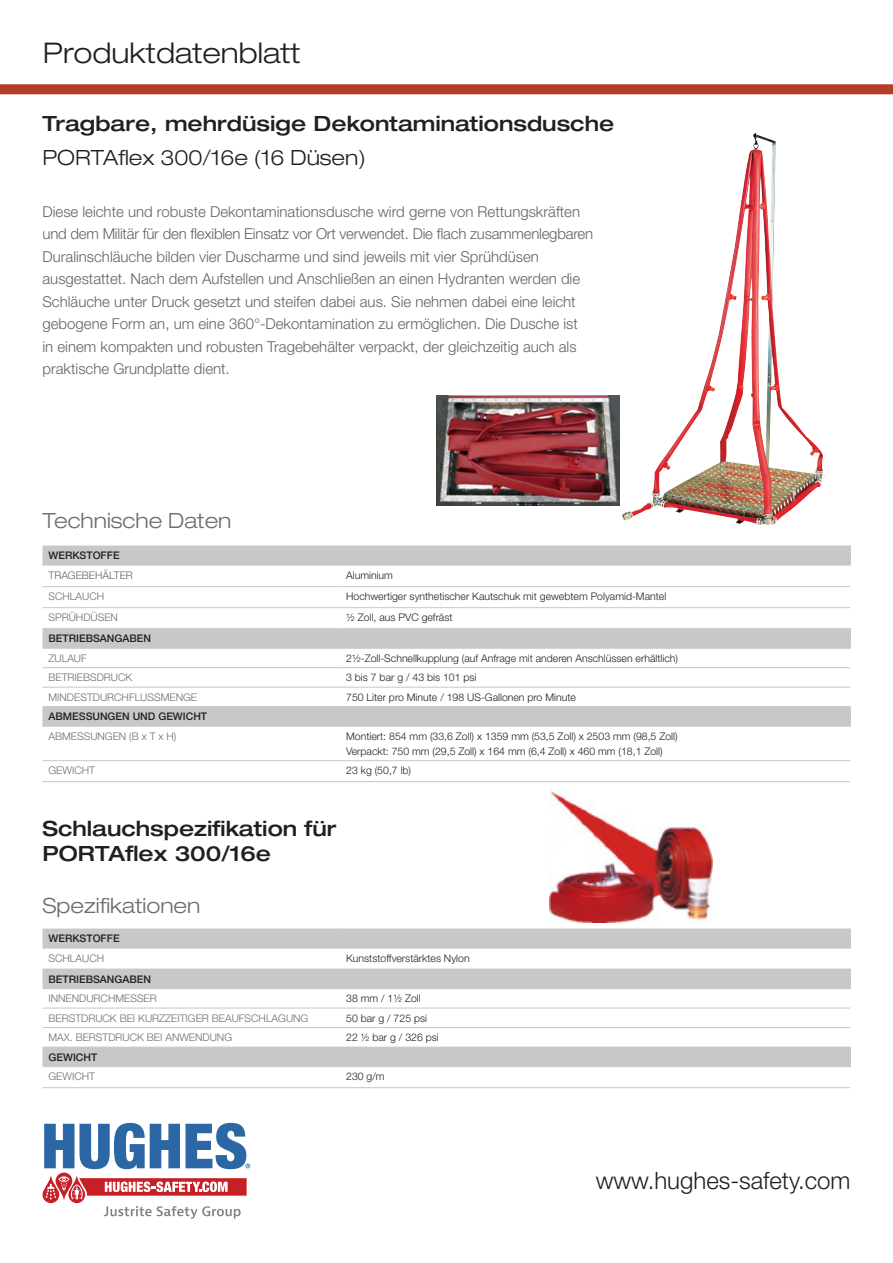
<style>
.page{position:relative;width:893px;height:1263px;background:#fff}
.page>*{position:absolute;margin:0;border:0;box-sizing:border-box;transform-origin:0 0}
.t1{font:300 expanded 28.5px "Helvetica Neue LT Std";color:#231f20}
.t2{font:300 24px "Helvetica Neue LT Std";color:#231f20}
.t3{font:500 expanded 21px/25.2px "Helvetica Neue LT Std";color:#231f20}
.t4{font:300 expanded 21px "Helvetica Neue LT Std";color:#6c6d70}
.t5{font:300 expanded 21px "Helvetica Neue LT Std";color:#231f20}
.t6{font:300 15px/22.5px "Helvetica Neue LT Std";color:#636366}
.t7{font:300 10.5px "Helvetica Neue LT Std";color:#231f20}
.t8{font:300 10.5px "Helvetica Neue LT Std";color:#6c6d70}
.t9{font:500 10.5px "Helvetica Neue LT Std";color:#231f20}
.t10{font:300 10.5px "Helvetica Neue LT Std";color:#636366}
.s1{color:#666a6b}
</style>
<div class="page">
<svg style="left:43px;top:1123px;width:207px;height:96px"></svg>
<svg style="left:0;top:84px;width:893px;height:10px;background:#b5422c"></svg>
<img style="left:622px;top:133px;width:203px;height:392px">
<svg style="left:43px;top:545px;width:807px;height:181px"></svg>
<svg style="left:339px;top:545px;width:2px;height:19px"></svg>
<svg style="left:849px;top:545px;width:2px;height:19px"></svg>
<svg style="left:849px;top:629px;width:2px;height:19px"></svg>
<svg style="left:339px;top:707px;width:2px;height:19px"></svg>
<svg style="left:849px;top:707px;width:2px;height:19px"></svg>
<hr style="left:43px;top:726px;width:297px;height:1px;background:#c7c8ca">
<hr style="left:340px;top:726px;width:511px;height:1px;background:#c7c8ca">
<hr style="left:43px;top:760px;width:297px;height:1px;background:#c7c8ca">
<hr style="left:340px;top:760px;width:510px;height:1px;background:#c7c8ca">
<hr style="left:43px;top:781px;width:297px;height:1px;background:#c7c8ca">
<hr style="left:340px;top:781px;width:510px;height:1px;background:#c7c8ca">
<hr style="left:43px;top:564px;width:297px;height:2px;background:#c7c8ca">
<hr style="left:340px;top:564px;width:511px;height:2px;background:#c7c8ca">
<hr style="left:43px;top:648px;width:297px;height:1px;background:#c7c8ca">
<hr style="left:340px;top:648px;width:511px;height:1px;background:#c7c8ca">
<hr style="left:43px;top:706px;width:297px;height:1px;background:#c7c8ca">
<hr style="left:340px;top:706px;width:511px;height:1px;background:#c7c8ca">
<hr style="left:43px;top:687px;width:297px;height:1px;background:#c7c8ca">
<hr style="left:340px;top:687px;width:510px;height:1px;background:#c7c8ca">
<hr style="left:43px;top:667px;width:297px;height:1px;background:#c7c8ca">
<hr style="left:340px;top:667px;width:510px;height:1px;background:#c7c8ca">
<svg style="left:339px;top:608px;width:2px;height:40px"></svg>
<hr style="left:43px;top:586px;width:297px;height:1px;background:#c7c8ca">
<hr style="left:340px;top:586px;width:510px;height:1px;background:#c7c8ca">
<hr style="left:43px;top:628px;width:297px;height:1px;background:#c7c8ca">
<hr style="left:340px;top:628px;width:511px;height:1px;background:#c7c8ca">
<hr style="left:43px;top:607px;width:297px;height:1px;background:#c7c8ca">
<hr style="left:340px;top:607px;width:510px;height:1px;background:#c7c8ca">
<img style="left:437px;top:395px;width:182px;height:111px">
<svg style="left:43px;top:928px;width:807px;height:138px"></svg>
<hr style="left:339px;top:928px;width:2px;height:20px;background:#c7c8ca">
<hr style="left:849px;top:928px;width:2px;height:20px;background:#c7c8ca">
<svg style="left:339px;top:970px;width:2px;height:18px"></svg>
<svg style="left:849px;top:970px;width:2px;height:18px"></svg>
<svg style="left:339px;top:1048px;width:2px;height:18px"></svg>
<svg style="left:849px;top:1048px;width:2px;height:18px"></svg>
<hr style="left:43px;top:1066px;width:297px;height:1px;background:#c7c8ca">
<hr style="left:340px;top:1066px;width:511px;height:1px;background:#c7c8ca">
<hr style="left:43px;top:1087px;width:297px;height:1px;background:#c7c8ca">
<hr style="left:340px;top:1087px;width:510px;height:1px;background:#c7c8ca">
<hr style="left:43px;top:988px;width:297px;height:1px;background:#c7c8ca">
<hr style="left:340px;top:988px;width:511px;height:1px;background:#c7c8ca">
<hr style="left:43px;top:1046px;width:297px;height:2px;background:#c7c8ca">
<hr style="left:340px;top:1046px;width:511px;height:2px;background:#c7c8ca">
<hr style="left:43px;top:1027px;width:297px;height:1px;background:#c7c8ca">
<hr style="left:340px;top:1027px;width:510px;height:1px;background:#c7c8ca">
<hr style="left:43px;top:1008px;width:297px;height:1px;background:#c7c8ca">
<hr style="left:340px;top:1008px;width:510px;height:1px;background:#c7c8ca">
<hr style="left:43px;top:948px;width:297px;height:1px;background:#c7c8ca">
<hr style="left:340px;top:948px;width:511px;height:1px;background:#c7c8ca">
<hr style="left:43px;top:969px;width:297px;height:1px;background:#c7c8ca">
<hr style="left:340px;top:969px;width:511px;height:1px;background:#c7c8ca">
<img style="left:550px;top:790px;width:162px;height:133px">
<h1 class="t1" style="left:43px;top:36px;width:259px">Produktdatenblatt</h1>
<p class="t3" style="left:43px;top:110px;width:573px">Tragbare, mehrdüsige Dekontaminationsdusche</p>
<p class="t5" style="left:43px;top:145px;width:325px">PORTAflex 300/16e (16 Düsen)</p>
<p class="t6" style="left:43px;top:200px;width:552px">Diese leichte und robuste Dekontaminationsdusche wird gerne von Rettungskräften und dem Militär für den flexiblen Einsatz vor Ort verwendet. Die flach zusammenlegbaren Duralinschläuche bilden vier Duscharme und sind jeweils mit vier Sprühdüsen ausgestattet. Nach dem Aufstellen und Anschließen an einen Hydranten werden die Schläuche unter Druck gesetzt und steifen dabei aus. Sie nehmen dabei eine leicht gebogene Form an, um eine 360°-Dekontamination zu ermöglichen. Die Dusche ist<br>in einem kompakten und robusten Tragebehälter verpackt, der gleichzeitig auch als praktische Grundplatte dient.</p>
<p class="t4" style="left:43px;top:508px;width:191px">Technische Daten</p>
<p class="t9" style="left:49px;top:549px;width:73px">WERKSTOFFE</p>
<p class="t10" style="left:49px;top:568px;width:86px">TRAGEBEHÄLTER</p>
<p class="t7" style="left:346px;top:568px;width:48px">Aluminium</p>
<p class="t8" style="left:49px;top:590px;width:57px">SCHLAUCH</p>
<p class="t7" style="left:346px;top:590px;width:322px">Hochwertiger synthetischer Kautschuk mit gewebtem Polyamid-Mantel</p>
<p class="t8" style="left:49px;top:611px;width:71px">SPRÜHDÜSEN</p>
<p class="t7" style="left:346px;top:611px;width:108px">1/2 Zoll, aus PVC gefräst</p>
<p class="t9" style="left:49px;top:632px;width:104px">BETRIEBSANGABEN</p>
<p class="t8" style="left:49px;top:651px;width:40px">ZULAUF</p>
<p class="t7" style="left:346px;top:651px;width:333px">21/2-Zoll-Schnellkupplung (auf Anfrage mit anderen Anschlüssen erhältlich)</p>
<p class="t8" style="left:49px;top:671px;width:85px">BETRIEBSDRUCK</p>
<p class="t7" style="left:346px;top:671px;width:132px">3 bis 7 bar g / 43 bis 101 psi</p>
<p class="t8" style="left:49px;top:690px;width:150px">MINDESTDURCHFLUSSMENGE</p>
<p class="t7" style="left:346px;top:690px;width:231px">750 Liter pro Minute / 198 US-Gallonen pro Minute</p>
<p class="t9" style="left:49px;top:710px;width:160px">ABMESSUNGEN UND GEWICHT</p>
<p class="t8" style="left:49px;top:729px;width:129px">ABMESSUNGEN (B x T x H)</p>
<p class="t7" style="left:346px;top:729px;width:333px">Montiert: 854 mm (33,6 Zoll) x 1359 mm (53,5 Zoll) x 2503 mm (98,5 Zoll)</p>
<p class="t7" style="left:346px;top:744px;width:318px">Verpackt: 750 mm (29,5 Zoll) x 164 mm (6,4 Zoll) x 460 mm (18,1 Zoll)</p>
<p class="t8" style="left:49px;top:764px;width:48px">GEWICHT</p>
<p class="t7" style="left:346px;top:764px;width:66px">23 kg (50,7 lb)</p>
<p class="t3" style="left:43px;top:815px;width:295px">Schlauchspezifikation für<br>PORTAflex 300/16e</p>
<p class="t4" style="left:43px;top:893px;width:159px">Spezifi<span class="s1">ka</span>tionen</p>
<p class="t9" style="left:49px;top:932px;width:73px">WERKSTOFFE</p>
<p class="t8" style="left:49px;top:951px;width:57px">SCHLAUCH</p>
<p class="t7" style="left:346px;top:951px;width:125px">Kunststoffverstärktes Nylon</p>
<p class="t9" style="left:49px;top:972px;width:104px">BETRIEBSANGABEN</p>
<p class="t8" style="left:49px;top:992px;width:110px">INNENDURCHMESSER</p>
<p class="t7" style="left:346px;top:992px;width:76px">38 mm / 11/2 Zoll</p>
<p class="t8" style="left:49px;top:1011px;width:261px">BERSTDRUCK BEI KURZZEITIGER BEAUFSCHLAGUNG</p>
<p class="t7" style="left:346px;top:1011px;width:82px">50 bar g / 725 psi</p>
<p class="t8" style="left:49px;top:1031px;width:185px">MAX. BERSTDRUCK BEI ANWENDUNG</p>
<p class="t7" style="left:346px;top:1031px;width:94px">22 1/2 bar g / 326 psi</p>
<p class="t9" style="left:49px;top:1051px;width:50px">GEWICHT</p>
<p class="t8" style="left:49px;top:1070px;width:48px">GEWICHT</p>
<p class="t7" style="left:346px;top:1070px;width:40px">230 g/m</p>
<h2 class="t2" style="left:596px;top:1166px;width:256px">www.hughes-safety.com</h2>
</div>
